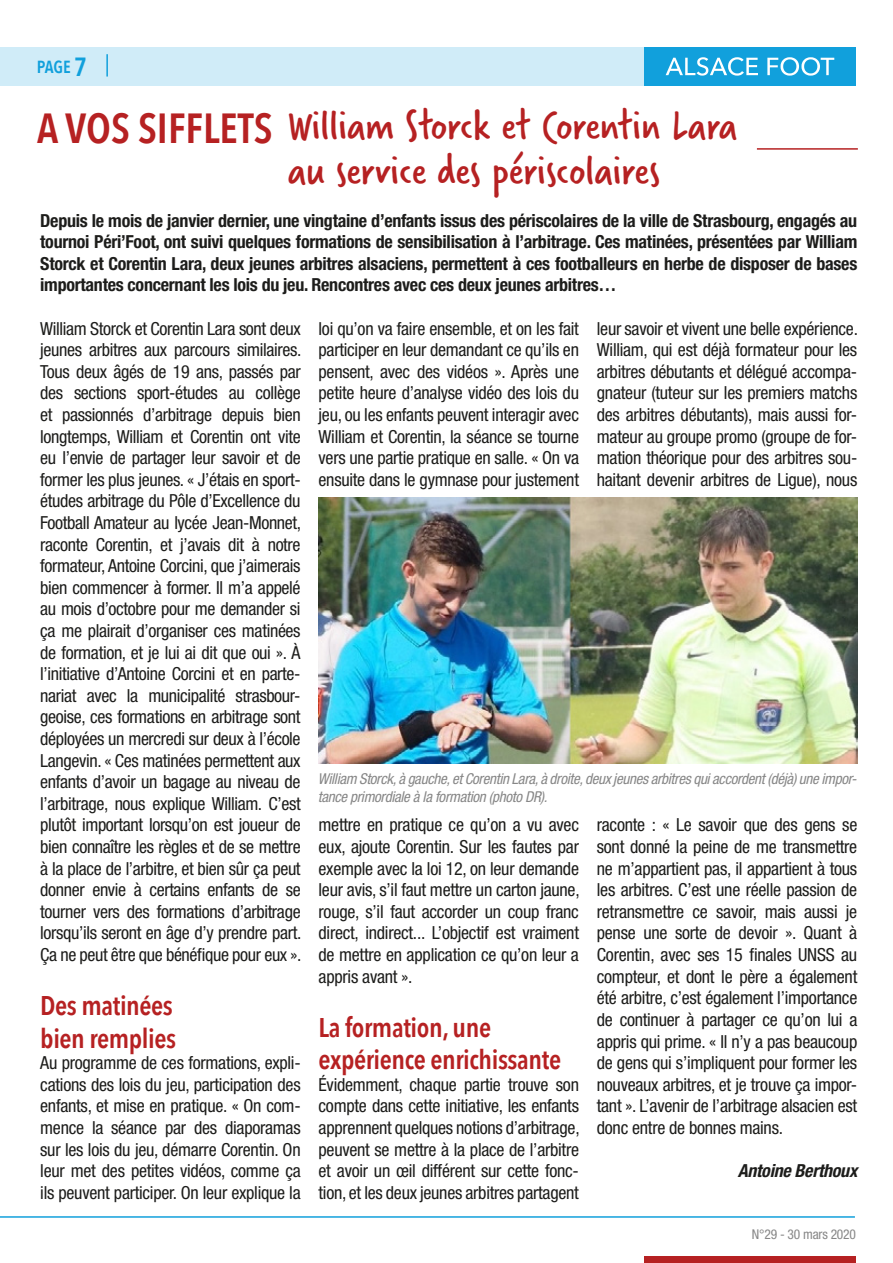
<style>
.page{position:relative;width:893px;height:1263px;background:#fff}
.page>*{position:absolute;margin:0;border:0;box-sizing:border-box;transform-origin:0 0}
.t1{font:45px/45px "Verveine";color:#b62122}
.t2{font:600 27px/32.4px "Avenir Next Condensed";letter-spacing:-.015em;color:#b62122}
.t3{font:condensed 18px/21.6px "Helvetica Neue";letter-spacing:-.015em;color:#1d1d1b;text-align:justify}
.t4{font:700 condensed 18px/21.6px "Helvetica Neue";letter-spacing:-.015em;color:#1d1d1b;text-align:justify}
.t5{font:italic 700 condensed 18px "Helvetica Neue";letter-spacing:-.015em;color:#1d1d1b}
.t6{font:600 17.55px "Avenir Next Condensed";color:#11a0dc}
.t7{font:italic condensed 15px/18px "Helvetica Neue";letter-spacing:-.02em;color:#878787}
.t8{font:condensed 13.5px "Helvetica Neue";letter-spacing:-.015em;color:#878787}
.s1{font-size:26.25px}
</style>
<div class="page">
<hr style="left:0;top:1216px;width:855px;height:2px;background:#11a0dc">
<hr style="left:757px;top:148px;width:101px;height:2px;background:#b62122">
<div style="left:0;top:47px;width:839px;height:39px;background:#d0ecf8"></div>
<div style="left:644px;top:47px;width:212px;height:39px;background:#11a0dc"></div>
<div style="left:644px;top:1256px;width:212px;height:7px;background:#b62122"></div>
<svg style="left:666px;top:57px;width:92px;height:19px"></svg>
<svg style="left:767px;top:57px;width:67px;height:19px"></svg>
<img style="left:319px;top:497px;width:539px;height:266px">
<p class="t6" style="left:37px;top:52px;width:52px">PAGE <span class="s1">7</span></p>
<h1 class="t1" style="left:288px;top:104px;width:451px;text-indent:-250px"><sub>A</sub> <sub>VOS</sub> <sub>SIFFLETS</sub> William Storck et Corentin Lara au service des périscolaires</h1>
<p class="t4" style="left:40px;top:209px;width:819px">Depuis le mois de janvier dernier, une vingtaine d’enfants issus des périscolaires de la ville de Strasbourg, engagés au tournoi Péri’Foot, ont suivi quelques formations de sensibilisation à l’arbitrage. Ces matinées, présentées par William Storck et Corentin Lara, deux jeunes arbitres alsaciens, permettent à ces footballeurs en herbe de disposer de bases importantes concernant les lois du jeu. Rencontres avec ces deux jeunes arbitres…</p>
<p class="t3" style="left:40px;top:317px;width:263px">William Storck et Corentin Lara sont deux jeunes arbitres aux parcours similaires.<br>Tous deux âgés de 19 ans, passés par des sections sport-études au collège et passionnés d’arbitrage depuis bien longtemps, William et Corentin ont vite eu l’envie de partager leur savoir et de former les plus jeunes. « J’étais en sport&shy;études arbitrage du Pôle d’Excellence du Football Amateur au lycée Jean-Monnet, raconte Corentin, et j’avais dit à notre formateur, Antoine Corcini, que j’aimerais bien commencer à former. Il m’a appelé au mois d’octobre pour me demander si ça me plairait d’organiser ces matinées de formation, et je lui ai dit que oui ». À l’initiative d’Antoine Corcini et en parte&shy;nariat avec la municipalité strasbour&shy;geoise, ces formations en arbitrage sont déployées un mercredi sur deux à l’école Langevin. « Ces matinées permettent aux enfants d’avoir un bagage au niveau de l’arbitrage, nous explique William. C’est plutôt important lorsqu’on est joueur de bien connaître les règles et de se mettre à la place de l’arbitre, et bien sûr ça peut donner envie à certains enfants de se tourner vers des formations d’arbitrage lorsqu’ils seront en âge d’y prendre part.<br>Ça ne peut être que bénéfique pour eux ».</p>
<h2 class="t2" style="left:40px;top:989px;width:137px">Des matinées bien remplies</h2>
<p class="t3" style="left:40px;top:1052px;width:262px">Au programme de ces formations, expli&shy;cations des lois du jeu, participation des enfants, et mise en pratique. « On com&shy;mence la séance par des diaporamas sur les lois du jeu, démarre Corentin. On leur met des petites vidéos, comme ça ils peuvent participer. On leur explique la</p>
<p class="t3" style="left:597px;top:317px;width:263px">leur savoir et vivent une belle expérience.<br>William, qui est déjà formateur pour les arbitres débutants et délégué accompa&shy;gnateur (tuteur sur les premiers matchs des arbitres débutants), mais aussi for&shy;mateur au groupe promo (groupe de for&shy;mation théorique pour des arbitres sou&shy;haitant devenir arbitres de Ligue), nous</p>
<p class="t3" style="left:319px;top:317px;width:262px">loi qu’on va faire ensemble, et on les fait participer en leur demandant ce qu’ils en pensent, avec des vidéos ». Après une petite heure d’analyse vidéo des lois du jeu, ou les enfants peuvent interagir avec William et Corentin, la séance se tourne vers une partie pratique en salle. « On va ensuite dans le gymnase pour justement</p>
<p class="t7" style="left:318px;top:769px;width:540px">William Storck, à gauche, et Corentin Lara, à droite, deux jeunes arbitres qui accordent (déjà) une impor&shy;tance primordiale à la formation (photo DR).</p>
<p class="t3" style="left:319px;top:814px;width:263px">mettre en pratique ce qu’on a vu avec eux, ajoute Corentin. Sur les fautes par exemple avec la loi 12, on leur demande leur avis, s’il faut mettre un carton jaune, rouge, s’il faut accorder un coup franc direct, indirect... L’objectif est vraiment de mettre en application ce qu’on leur a appris avant ».</p>
<h2 class="t2" style="left:319px;top:1010px;width:244px">La formation, une expérience enrichissante</h2>
<p class="t3" style="left:319px;top:1073px;width:263px">Évidemment, chaque partie trouve son compte dans cette initiative, les enfants apprennent quelques notions d’arbitrage, peuvent se mettre à la place de l’arbitre et avoir un œil différent sur cette fonc&shy;tion, et les deux jeunes arbitres partagent</p>
<p class="t3" style="left:597px;top:814px;width:262px">raconte : « Le savoir que des gens se sont donné la peine de me transmettre ne m’appartient pas, il appartient à tous les arbitres. C’est une réelle passion de retransmettre ce savoir, mais aussi je pense une sorte de devoir ». Quant à Corentin, avec ses 15 finales UNSS au compteur, et dont le père a également été arbitre, c’est également l’importance de continuer à partager ce qu’on lui a appris qui prime. « Il n’y a pas beaucoup de gens qui s’impliquent pour former les nouveaux arbitres, et je trouve ça impor&shy;tant ». L’avenir de l’arbitrage alsacien est donc entre de bonnes mains.</p>
<p class="t5" style="left:738px;top:1160px;width:121px">Antoine Berthoux</p>
<p class="t8" style="left:752px;top:1226px;width:106px">N°29 - 30 mars 2020</p>
</div>
